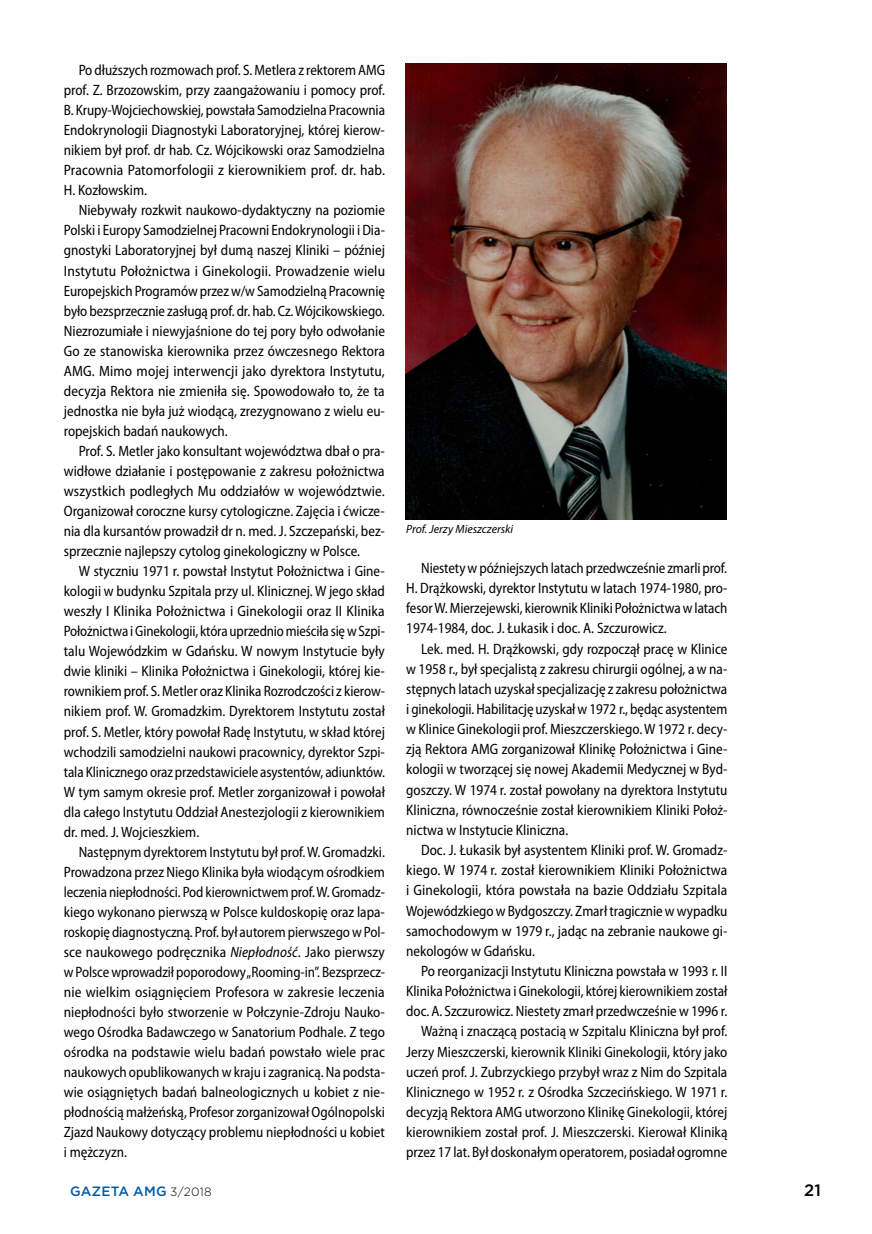
<style>
.page{position:relative;width:872px;height:1234px;background:#fff}
.page>*{position:absolute;margin:0;border:0;box-sizing:border-box;transform-origin:0 0}
.t1{font:500 16.5px "Gotham";color:#000}
.t2{font:semi-condensed 15px/20.1px "Myriad Pro";color:#000;text-align:justify;scale:.96 1}
.t3{font:semi-condensed 15px/20.1px "Myriad Pro";color:#000;text-align:justify;scale:.95 1}
.t4{font:500 13.5px "Gotham";letter-spacing:.015em;color:#005ba8}
.t5{font:italic 12px "Myriad Pro";color:#000}
.s1{font-style:italic}
.s2{font-weight:300;font-size:12px;color:#000}
</style>
<div class="page">
<img style="left:405px;top:64px;width:321px;height:455px">
<p class="t3" style="left:64px;top:60px;width:340px;text-indent:15px">Po dłuższych rozmowach prof. S. Metlera z rektorem AMG prof. Z. Brzozowskim, przy zaangażowaniu i pomocy prof.<br>B. Krupy-Wojciechowskiej, powstała Samodzielna Pracownia Endokrynologii Diagnostyki Laboratoryjnej, której kierow&shy;nikiem był prof. dr hab. Cz. Wójcikowski oraz Samodzielna Pracownia Patomorfologii z kierownikiem prof. dr. hab.<br>H. Kozłowskim.</p>
<p class="t2" style="left:64px;top:200px;width:336px;text-indent:15px">Niebywały rozkwit naukowo-dydaktyczny na poziomie Polski i Europy Samodzielnej Pracowni Endokrynologii i Dia&shy;gnostyki Laboratoryjnej był dumą naszej Kliniki – później Instytutu Położnictwa i Ginekologii. Prowadzenie wielu Europejskich Programów przez w/w Samodzielną Pracownię było bezsprzecznie zasługą prof. dr. hab. Cz. Wójcikowskiego.<br>Niezrozumiałe i niewyjaśnione do tej pory było odwołanie Go ze stanowiska kierownika przez ówczesnego Rektora AMG. Mimo mojej interwencji jako dyrektora Instytutu, decyzja Rektora nie zmieniła się. Spowodowało to, że ta jednostka nie była już wiodącą, zrezygnowano z wielu eu&shy;ropejskich badań naukowych.</p>
<p class="t2" style="left:64px;top:440px;width:336px;text-indent:15px">Prof. S. Metler jako konsultant województwa dbał o pra&shy;widłowe działanie i postępowanie z zakresu położnictwa wszystkich podległych Mu oddziałów w województwie.<br>Organizował coroczne kursy cytologiczne. Zajęcia i ćwicze&shy;nia dla kursantów prowadził dr n. med. J. Szczepański, bez&shy;sprzecznie najlepszy cytolog ginekologiczny w Polsce.</p>
<p class="t2" style="left:64px;top:560px;width:336px;text-indent:15px">W styczniu 1971 r. powstał Instytut Położnictwa i Gine&shy;kologii w budynku Szpitala przy ul. Klinicznej. W jego skład weszły I Klinika Położnictwa i Ginekologii oraz II Klinika Położnictwa i Ginekologii, która uprzednio mieściła się w Szpi&shy;talu Wojewódzkim w Gdańsku. W nowym Instytucie były dwie kliniki – Klinika Położnictwa i Ginekologii, której kie&shy;rownikiem prof. S. Metler oraz Klinika Rozrodczości z kierow&shy;nikiem prof. W. Gromadzkim. Dyrektorem Instytutu został prof. S. Metler, który powołał Radę Instytutu, w skład której wchodzili samodzielni naukowi pracownicy, dyrektor Szpi&shy;tala Klinicznego oraz przedstawiciele asystentów, adiunktów.<br>W tym samym okresie prof. Metler zorganizował i powołał dla całego Instytutu Oddział Anestezjologii z kierownikiem dr. med. J. Wojcieszkiem.</p>
<p class="t2" style="left:64px;top:841px;width:336px;text-indent:15px">Następnym dyrektorem Instytutu był prof. W. Gromadzki.<br>Prowadzona przez Niego Klinika była wiodącym ośrodkiem leczenia niepłodności. Pod kierownictwem prof. W. Gromadz&shy;kiego wykonano pierwszą w Polsce kuldoskopię oraz lapa&shy;roskopię diagnostyczną. Prof. był autorem pierwszego w Pol&shy;sce naukowego podręcznika <span class="s1">Niepłodność</span>. Jako pierwszy w Polsce wprowadził poporodowy „Rooming-in”. Bezsprzecz&shy;nie wielkim osiągnięciem Profesora w zakresie leczenia niepłodności było stworzenie w Połczynie-Zdroju Nauko&shy;wego Ośrodka Badawczego w Sanatorium Podhale. Z tego ośrodka na podstawie wielu badań powstało wiele prac naukowych opublikowanych w kraju i zagranicą. Na podsta&shy;wie osiągniętych badań balneologicznych u kobiet z nie&shy;płodnością małżeńską, Profesor zorganizował Ogólnopolski Zjazd Naukowy dotyczący problemu niepłodności u kobiet i mężczyzn.</p>
<p class="t5" style="left:406px;top:521px;width:109px">Prof. Jerzy Mieszczerski</p>
<p class="t3" style="left:406px;top:557px;width:340px;text-indent:15px">Niestety w późniejszych latach przedwcześnie zmarli prof.<br>H. Drążkowski, dyrektor Instytutu w latach 1974-1980, pro&shy;fesor W. Mierzejewski, kierownik Kliniki Położnictwa w latach 1974-1984, doc. J. Łukasik i doc. A. Szczurowicz.</p>
<p class="t2" style="left:406px;top:638px;width:336px;text-indent:15px">Lek. med. H. Drążkowski, gdy rozpoczął pracę w Klinice w 1958 r., był specjalistą z zakresu chirurgii ogólnej, a w na&shy;stępnych latach uzyskał specjalizację z zakresu położnictwa i ginekologii. Habilitację uzyskał w 1972 r., będąc asystentem w Klinice Ginekologii prof. Mieszczerskiego. W 1972 r. decy&shy;zją Rektora AMG zorganizował Klinikę Położnictwa i Gine&shy;kologii w tworzącej się nowej Akademii Medycznej w Byd&shy;goszczy. W 1974 r. został powołany na dyrektora Instytutu Kliniczna, równocześnie został kierownikiem Kliniki Położ&shy;nictwa w Instytucie Kliniczna.</p>
<p class="t2" style="left:406px;top:839px;width:336px;text-indent:15px">Doc. J. Łukasik był asystentem Kliniki prof. W. Gromadz&shy;kiego. W 1974 r. został kierownikiem Kliniki Położnictwa i Ginekologii, która powstała na bazie Oddziału Szpitala Wojewódzkiego w Bydgoszczy. Zmarł tragicznie w wypadku samochodowym w 1979 r., jadąc na zebranie naukowe gi&shy;nekologów w Gdańsku.</p>
<p class="t2" style="left:406px;top:960px;width:336px;text-align:right">Po reorganizacji Instytutu Kliniczna powstała w 1993 r. II Klinika Położnictwa i Ginekologii, której kierownikiem został doc. A. Szczurowicz. Niestety zmarł przedwcześnie w 1996 r.<br>Ważną i znaczącą postacią w Szpitalu Kliniczna był prof.<br>Jerzy Mieszczerski, kierownik Kliniki Ginekologii, który jako uczeń prof. J. Zubrzyckiego przybył wraz z Nim do Szpitala Klinicznego w 1952 r. z Ośrodka Szczecińskiego. W 1971 r. decyzją Rektora AMG utworzono Klinikę Ginekologii, której kierownikiem został prof. J. Mieszczerski. Kierował Kliniką przez 17 lat. Był doskonałym operatorem, posiadał ogromne</p>
<p class="t4" style="left:70px;top:1182px;width:143px">GAZETA AMG <span class="s2">3/2018</span></p>
<p class="t1" style="left:804px;top:1179px;width:18px">21</p>
</div>
